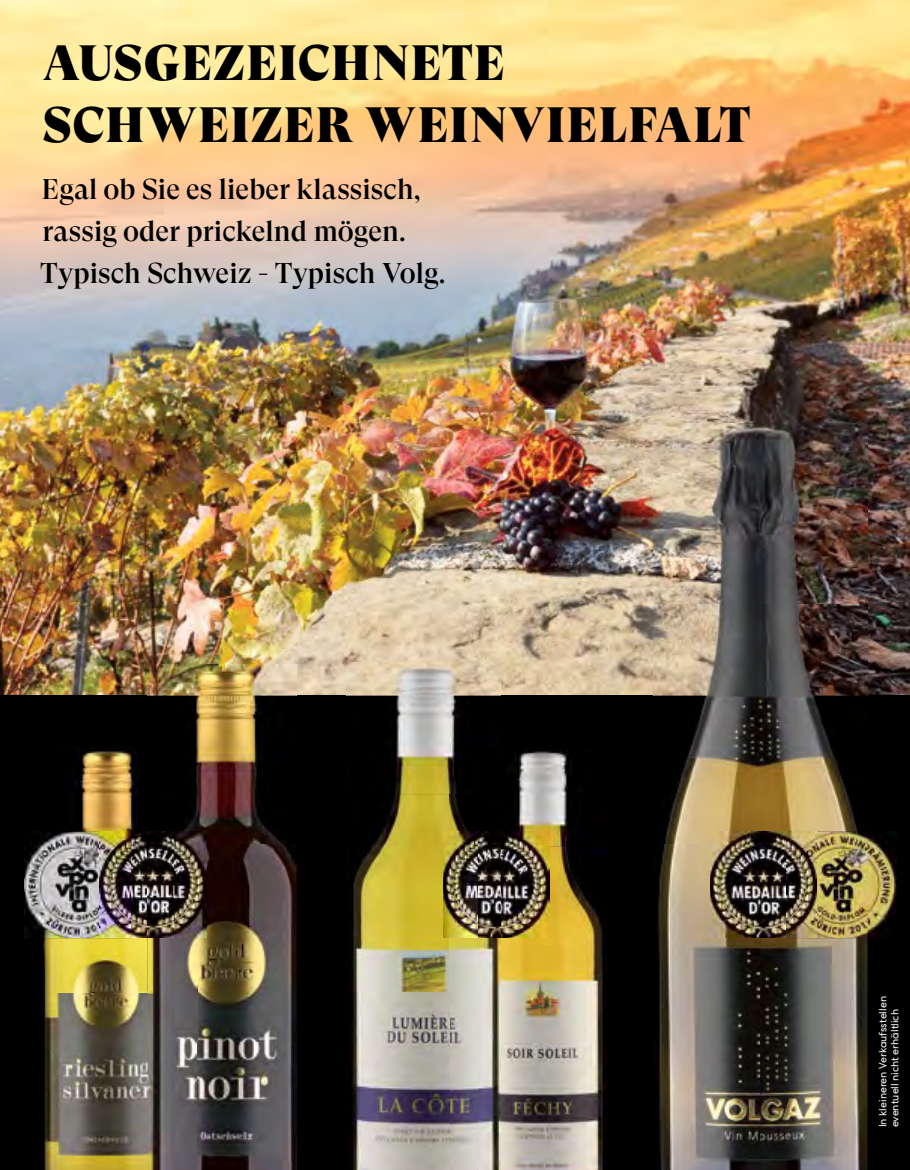
<style>
.page{position:relative;width:910px;height:1170px;background:#fff}
.page>*{position:absolute;margin:0;border:0;box-sizing:border-box;transform-origin:0 0}
.t1{font:49.5px/61.5px "GT Super Display Super";letter-spacing:.02em;color:#000}
.t2{font:500 28.5px/42px "GT Super Display";letter-spacing:.005em;color:#000}
.t3{font:10.5px/12px "Centra No 2";color:#fff}
</style>
<div class="page">
<img style="left:0;top:0;width:910px;height:695px">
<div style="left:0;top:695px;width:910px;height:474px;background:#000"></div>
<img style="left:74px;top:747px;width:72px;height:84px">
<img style="left:43px;top:938px;width:105px;height:231px">
<img style="left:148px;top:664px;width:149px;height:179px">
<img style="left:197px;top:843px;width:100px;height:326px">
<img style="left:174px;top:938px;width:23px;height:231px">
<img style="left:148px;top:747px;width:26px;height:422px">
<img style="left:479px;top:751px;width:127px;height:418px">
<img style="left:347px;top:662px;width:154px;height:132px">
<img style="left:347px;top:794px;width:102px;height:375px">
<img style="left:449px;top:794px;width:18px;height:37px">
<img style="left:449px;top:937px;width:30px;height:232px">
<img style="left:653px;top:423px;width:214px;height:420px">
<img style="left:658px;top:843px;width:102px;height:326px">
<img style="left:760px;top:938px;width:107px;height:231px">
<img style="left:710px;top:831px;width:187px;height:107px">
<img style="left:443px;top:831px;width:106px;height:106px">
<img style="left:786px;top:831px;width:30px;height:106px">
<img style="left:24px;top:831px;width:182px;height:107px">
<img style="left:100px;top:831px;width:31px;height:106px">
<p class="t1" style="left:43px;top:33px;width:709px">AUSGEZEICHNETE<br>SCHWEIZER WEINVIELFALT</p>
<p class="t2" style="left:40px;top:169px;width:407px">Egal ob Sie es lieber klassisch, rassig oder prickelnd mögen.<br>Typisch Schweiz - Typisch Volg.</p>
<p class="t3" style="left:877px;top:1127px;width:133px;rotate:-90deg">In kleineren Verkaufsstellen eventuell nicht erhältlich</p>
</div>
